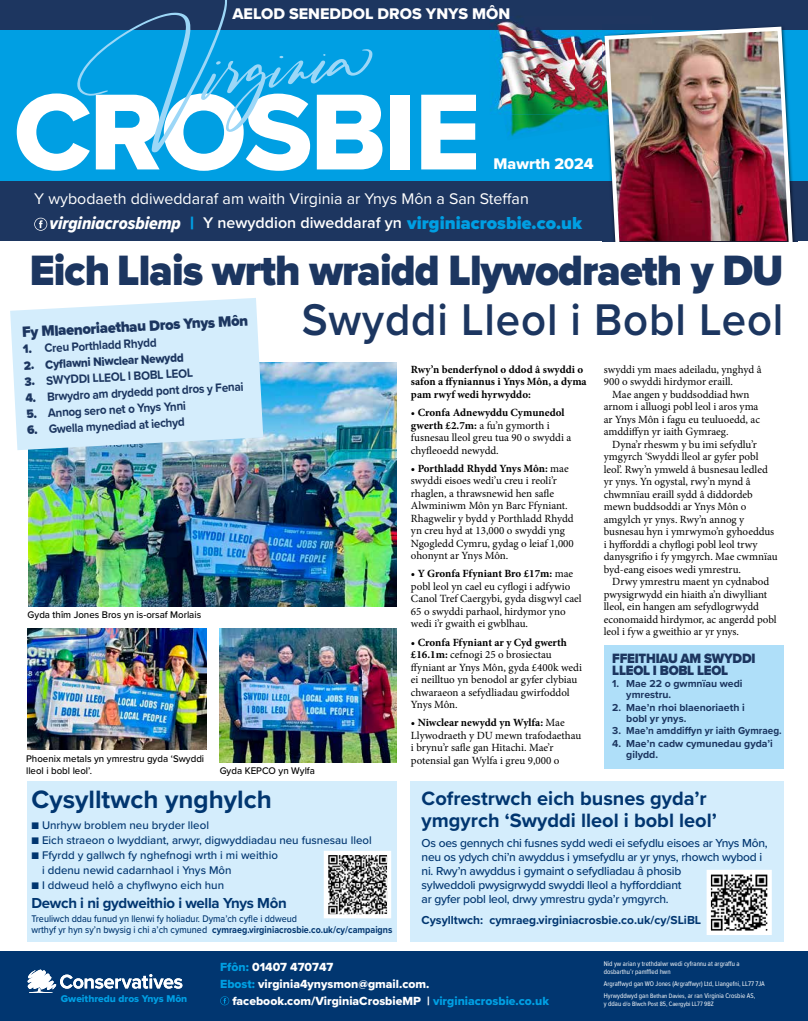
<style>
.page{position:relative;width:808px;height:1021px;background:#fff}
.page>*{position:absolute;margin:0;border:0;box-sizing:border-box;transform-origin:0 0}
.t1{font:600 46px "Proxima Nova";letter-spacing:.02em;color:#1c3660;scale:.95 1}
.t2{font:900 44px "Proxima Nova";letter-spacing:-.02em;color:#1c3660;scale:.95 1}
.t3{font:700 26px "Proxima Nova";color:#013670}
.t4{font:700 20px/22px "Proxima Nova";color:#013670}
.t5{font:18px "Proxima Nova Cond Extrabld It";color:#fff}
.t6{font:16px/23.9px "Proxima Nova";color:#fff}
.t7{font:16px "Proxima Nova Extrabld";color:#fff}
.t8{font:900 15.5px "Proxima Nova";color:#1c3660;scale:.95 1}
.t9{font:700 15px "Proxima Nova";letter-spacing:-.02em;color:#013670}
.t10{font:900 14px/12.2px "Proxima Nova";letter-spacing:-.02em;color:#1c3660;scale:.93 1}
.t11{font:700 12.5px "Proxima Nova";color:#1c3660;scale:.93 1}
.t12{font:12.5px "Proxima Nova Extrabld";color:#1c3660;scale:.93 1}
.t13{font:12.2px/17px "Proxima Nova Extrabld";color:#fff}
.t14{font:500 12px/14px "Proxima Nova";letter-spacing:-.02em;color:#013670}
.t15{font:700 12px "Proxima Nova";color:#013670}
.t16{font:500 11.5px/15px "Proxima Nova";color:#013670}
.t17{font:11px/12.5px "Minion Pro";color:#000}
.t18{font:700 11px/12.5px "Minion Pro";color:#000}
.t19{font:700 10.5px/11px "Proxima Nova";color:#1c3660}
.t20{font:10.2px "Proxima Nova Extrabld";color:#009fe3}
.t21{font:500 10px/11px "Proxima Nova";color:#013670;scale:.9 1}
.t22{font:500 10px/12px "Proxima Nova";color:#000}
.t23{font:7px/8px "Proxima Nova Cond";color:#fff}
.t24{font:6.5px "Proxima Nova Cond";color:#fff}
.s1{font-weight:600}
.s2{font-weight:900;font-size:18px;color:#009fe3}
.s3{font-family:"Proxima Nova";font-weight:900;color:#009fe3}
.s4{font-weight:900}
.s5{font-family:"Proxima Nova";font-weight:900}
.s6{font-weight:700}
.s7{color:#009fe3}
.s8{font-size:6.5px}
.s9{font-size:7px}
</style>
<div class="page">
<div style="left:0;top:0;width:808px;height:181px;background:#009fe3"></div>
<div style="left:0;top:181px;width:808px;height:60px;background:#1d3660"></div>
<div style="left:0;top:0;width:808px;height:30px;background:#1d3660"></div>
<img style="left:495px;top:30px;width:104px;height:11px">
<img style="left:490px;top:16px;width:37px;height:14px">
<img style="left:506px;top:115px;width:96px;height:22px">
<img style="left:495px;top:41px;width:80px;height:74px">
<img style="left:575px;top:37px;width:27px;height:78px">
<img style="left:602px;top:26px;width:193px;height:215px">
<div style="left:391px;top:95px;width:19px;height:74px;background:#fff"></div>
<svg style="left:421px;top:95px;width:55px;height:74px"></svg>
<svg style="left:17px;top:0;width:365px;height:171px"></svg>
<svg style="left:34px;top:218px;width:13px;height:13px"></svg>
<div style="left:0;top:951px;width:808px;height:69px;background:#013670"></div>
<svg style="left:220px;top:996px;width:9px;height:9px"></svg>
<img style="left:28px;top:362px;width:369px;height:244px">
<svg style="left:27px;top:969px;width:155px;height:24px"></svg>
<svg style="left:10px;top:298px;width:253px;height:152px;background:#d3ecfa"></svg>
<div style="left:411px;top:781px;width:373px;height:160px;background:#d4edfc"></div>
<img style="left:712px;top:874px;width:55px;height:56px">
<div style="left:707px;top:869px;width:65px;height:66px;border:4px solid #fff"></div>
<div style="left:604px;top:646px;width:180px;height:123px;background:#afdff9"></div>
<img style="left:28px;top:628px;width:179px;height:121px">
<img style="left:220px;top:628px;width:177px;height:135px">
<div style="left:27px;top:781px;width:370px;height:160px;background:#d4edfc"></div>
<img style="left:329px;top:855px;width:57px;height:58px">
<div style="left:324px;top:850px;width:67px;height:68px;border:4px solid #fff"></div>
<h3 class="t7" style="left:232px;top:2px;width:279px">AELOD SENEDDOL DROS YNYS MÔN</h3>
<h3 class="t7" style="left:494px;top:152px;width:102px">Mawrth 2024</h3>
<h3 class="t6" style="left:203px;top:186px;width:380px;text-indent:-169px">Y wybodaeth ddiweddaraf am waith Virginia ar Ynys Môn a San Steffan<br><span class="s1">Y newyddion diweddaraf yn</span> <span class="s2">virginiacrosbie.co.uk</span></h3>
<h3 class="t5" style="left:50px;top:210px;width:146px">virginiacrosbiemp <span class="s3">|</span></h3>
<h2 class="t2" style="left:30px;top:244px;width:795px">Eich Llais wrth wraidd Llywodraeth y DU</h2>
<h1 class="t1" style="left:302px;top:292px;width:509px">Swyddi Lleol i Bobl Leol</h1>
<h3 class="t8" style="left:22px;top:323px;width:240px;rotate:-3deg">Fy Mlaenoriaethau Dros Ynys Môn</h3>
<p class="t11" style="left:23px;top:340px;width:145px;rotate:-3deg"><span class="s4">1.</span> Creu Porthladd Rhydd</p>
<p class="t12" style="left:23px;top:356px;width:174px;rotate:-3deg"><span class="s5">2.</span> Cyfl awni Niwclear Newydd</p>
<p class="t11" style="left:24px;top:372px;width:183px;rotate:-3deg"><span class="s4">3.</span> SWYDDI LLEOL I BOBL LEOL</p>
<p class="t17" style="left:604px;top:363px;width:159px">swyddi ym maes adeiladu, ynghyd â<br>900 o swyddi hirdymor eraill.</p>
<p class="t17" style="left:604px;top:388px;width:158px;text-indent:9px">Mae angen y buddsoddiad hwn arnom i alluogi pobl leol i aros yma ar Ynys Môn i fagu eu teuluoedd, ac amddiffyn yr iaith Gymraeg.</p>
<p class="t17" style="left:604px;top:438px;width:175px;text-indent:9px">Dyna’r rheswm y bu imi sefydlu’r ymgyrch ‘Swyddi lleol ar gyfer pobl leol’. Rwy’n ymweld â busnesau ledled yr ynys. Yn ogystal, rwy’n mynd â chwmnïau eraill sydd â diddordeb mewn buddsoddi ar Ynys Môn o amgylch yr ynys. Rwy’n annog y busnesau hyn i ymrwymo’n gyhoeddus i hyfforddi a chyflogi pobl leol trwy danysgrifio i fy ymgyrch. Mae cwmnïau byd-eang eisoes wedi ymrestru.</p>
<p class="t17" style="left:604px;top:575px;width:174px;text-indent:9px">Drwy ymrestru maent yn cydnabod pwysigrwydd ein hiaith a’n diwylliant lleol, ein hangen am sefydlogrwydd economaidd hirdymor, ac angerdd pobl leol i fyw a gweithio ar yr ynys.</p>
<p class="t18" style="left:411px;top:363px;width:177px">Rwy’n benderfynol o ddod â swyddi o safon a ffyniannus i Ynys Môn, a dyma pam rwyf wedi hyrwyddo:</p>
<p class="t17" style="left:411px;top:406px;width:162px">• <span class="s6">Cronfa Adnewyddu Cymunedol gwerth £2.7m:</span> a fu’n gymorth i fusnesau lleol greu tua 90 o swyddi a chyfleoedd newydd.</p>
<p class="t17" style="left:411px;top:462px;width:164px"><span class="s6">• Porthladd Rhydd Ynys Môn:</span> mae swyddi eisoes wedi’u creu i reoli’r rhaglen, a thrawsnewid hen safle<br>Alwminiwm Môn yn Barc Ffyniant.<br>Rhagwelir y bydd y Porthladd Rhydd yn creu hyd at 13,000 o swyddi yng<br>Ngogledd Cymru, gydag o leiaf 1,000 ohonynt ar Ynys Môn.</p>
<p class="t17" style="left:411px;top:567px;width:172px"><span class="s6">• Y Gronfa Ffyniant Bro £17m:</span> mae pobl leol yn cael eu cyflogi i adfywio Canol Tref Caergybi, gyda disgwyl cael 65 o swyddi parhaol, hirdymor yno wedi i’r gwaith ei gwblhau.</p>
<p class="t17" style="left:411px;top:636px;width:173px"><span class="s6">• Cronfa Ffyniant ar y Cyd gwerth £16.1m:</span> cefnogi 25 o brosiectau ffyniant ar Ynys Môn, gyda £400k wedi ei neilltuo yn benodol ar gyfer clybiau chwaraeon a sefydliadau gwirfoddol<br>Ynys Môn.</p>
<p class="t17" style="left:411px;top:716px;width:172px"><span class="s6">• Niwclear newydd yn Wylfa:</span> Mae Llywodraeth y DU mewn trafodaethau i brynu’r safle gan Hitachi. Mae’r potensial gan Wylfa i greu 9,000 o</p>
<p class="t11" style="left:25px;top:388px;width:236px;rotate:-3deg"><span class="s4">4.</span> Brwydro am drydedd pont dros y Fenai</p>
<p class="t11" style="left:26px;top:405px;width:173px;rotate:-3deg"><span class="s4">5.</span> Annog sero net o Ynys Ynni</p>
<p class="t11" style="left:27px;top:421px;width:171px;rotate:-3deg"><span class="s4">6.</span> Gwella mynediad at iechyd</p>
<p class="t22" style="left:28px;top:608px;width:175px">Gyda thîm Jones Bros yn is-orsaf Morlais</p>
<p class="t10" style="left:612px;top:652px;width:155px">FFEITHIAU AM SWYDDI<br>LLEOL I BOBL LEOL</p>
<p class="t19" style="left:626px;top:678px;width:118px;text-indent:-14px">1. Mae 22 o gwmnïau wedi ymrestru.</p>
<p class="t19" style="left:626px;top:701px;width:120px;text-indent:-14px">2. Mae’n rhoi blaenoriaeth i bobl yr ynys.</p>
<p class="t19" style="left:612px;top:725px;width:171px">3. Mae’n amddiffyn yr iaith Gymraeg.</p>
<p class="t19" style="left:626px;top:737px;width:148px;text-indent:-14px">4. Mae’n cadw cymunedau gyda’i gilydd.</p>
<p class="t22" style="left:26px;top:752px;width:180px">Phoenix metals yn ymrestru gyda ‘Swyddi lleol i bobl leol’.</p>
<p class="t22" style="left:220px;top:764px;width:97px">Gyda KEPCO yn Wylfa</p>
<h3 class="t3" style="left:31px;top:780px;width:242px">Cysylltwch ynghylch</h3>
<p class="t16" style="left:31px;top:817px;width:179px">■ Unrhyw broblem neu bryder lleol</p>
<p class="t16" style="left:31px;top:832px;width:342px">■ Eich straeon o lwyddiant, arwyr, digwyddiadau neu fusnesau lleol</p>
<p class="t16" style="left:42px;top:847px;width:237px;text-indent:-11px">■ Ffyrdd y gallwch fy nghefnogi wrth i mi weithio i ddenu newid cadarnhaol i Ynys Môn</p>
<p class="t16" style="left:31px;top:877px;width:194px">■ I ddweud helô a chyflwyno eich hun</p>
<h3 class="t9" style="left:31px;top:891px;width:257px">Dewch i ni gydweithio i wella Ynys Môn</h3>
<p class="t21" style="left:31px;top:912px;width:402px">Treuliwch ddau funud yn llenwi fy holiadur. Dyma’ch cyfle i ddweud<br>wrthyf yr hyn sy’n bwysig i chi a’ch cymuned <span class="s6">cymraeg.virginiacrosbie.co.uk/cy/campaigns</span></p>
<h3 class="t4" style="left:422px;top:786px;width:297px">Cofrestrwch eich busnes gyda’r ymgyrch ‘Swyddi lleol i bobl leol’</h3>
<p class="t14" style="left:422px;top:835px;width:348px">Os oes gennych chi fusnes sydd wedi ei sefydlu eisoes ar Ynys Môn, neu os ydych chi’n awyddus i ymsefydlu ar yr ynys, rhowch wybod i ni. Rwy’n awyddus i gymaint o sefydliadau â phosib<br>sylweddoli pwysigrwydd swyddi lleol a hyfforddiant<br>ar gyfer pobl leol, drwy ymrestru gyda’r ymgyrch.</p>
<p class="t15" style="left:422px;top:911px;width:281px">Cysylltwch: cymraeg.virginiacrosbie.co.uk/cy/SLiBL</p>
<p class="t13" style="left:220px;top:958px;width:211px"><span class="s7">Ffôn:</span> 01407 470747<br><span class="s7">Ebost:</span> virginia4ynysmon@gmail.com.</p>
<p class="t20" style="left:61px;top:991px;width:128px">Gweithredu dros Ynys Môn</p>
<p class="t13" style="left:232px;top:992px;width:318px">facebook.com/VirginiaCrosbieMP | <span class="s7">virginiacrosbie.co.uk</span></p>
<p class="t23" style="left:604px;top:958px;width:137px">Nid yw arian y trethdalwr wedi cyfrannu at argraffu a dosbarthu’r pamffled hwn</p>
<p class="t23" style="left:604px;top:977px;width:162px;line-height:12.3px">Argraffwyd gan WO Jones (Argraffwyr) Ltd, Llangefni, LL77 7JA<br>Hyrwyddwyd gan <span class="s8">Bethan Davies,</span> ar ran Virginia Crosbie AS,</p>
<p class="t24" style="left:604px;top:999px;width:111px"><span class="s9">y ddau</span> d/o Blwch Post 85, Caergybi LL77 9BZ</p>
</div>
